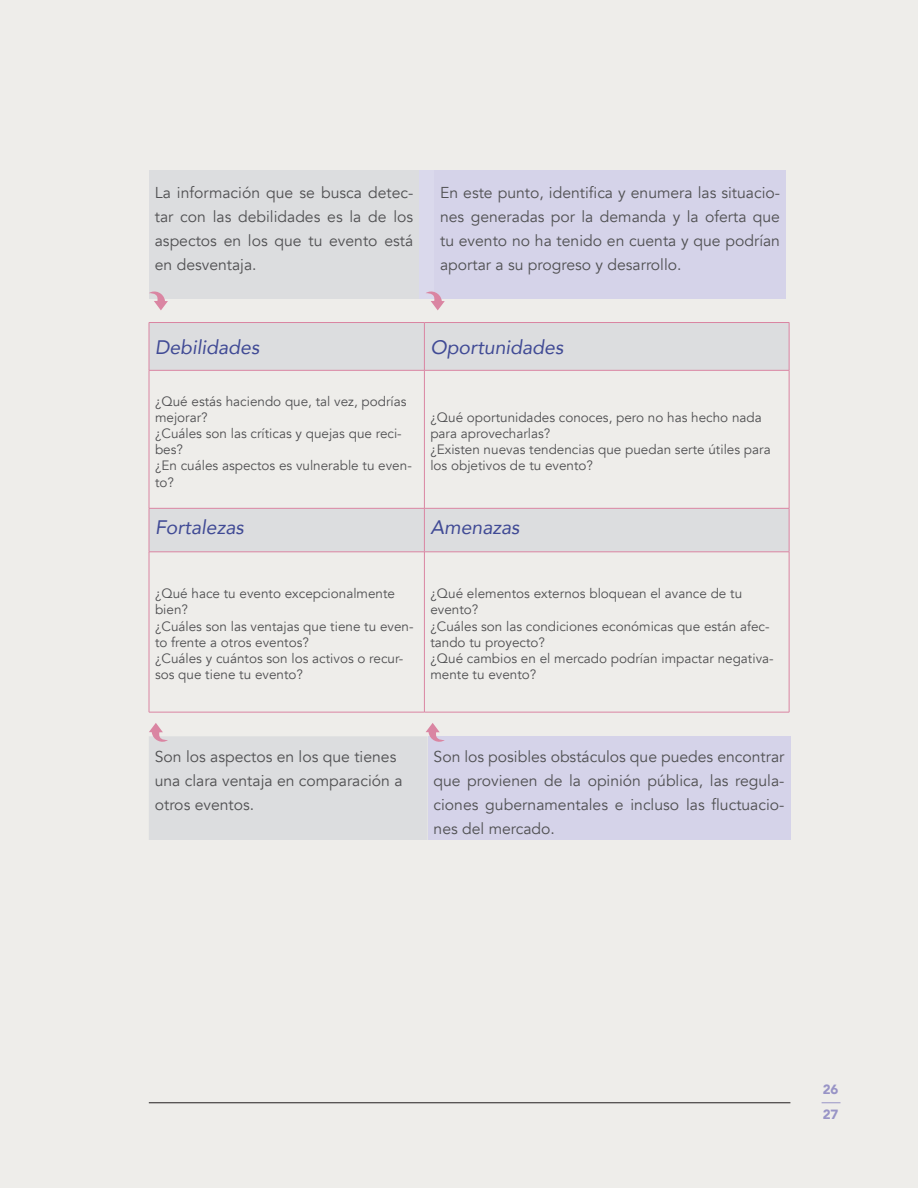
<style>
.page{position:relative;width:918px;height:1188px;background:#eeedea}
.page>*{position:absolute;margin:0;border:0;box-sizing:border-box;transform-origin:0 0}
.t1{font:italic 19.5px "Avenir";color:#404a95}
.t2{font:15.75px/24px "Avenir";color:#505052;text-align:justify}
.t3{font:13.5px/16.2px "Avenir";color:#505052}
.t4{font:900 13.35px/25px "Avenir";color:#9894c6}
</style>
<div class="page">
<svg style="left:822px;top:1102px;width:19px;height:1px"></svg>
<hr style="left:149px;top:1103px;width:641px;height:1px;background:#231f20">
<div style="left:149px;top:170px;width:270px;height:128px;background:#dcdddf"></div>
<div style="left:419px;top:170px;width:15px;height:128px;background:#dad9ec"></div>
<div style="left:434px;top:170px;width:352px;height:128px;background:#d5d3e9"></div>
<svg style="left:150px;top:323px;width:639px;height:229px"></svg>
<hr style="left:149px;top:371px;width:1px;height:137px;background:#da85a2">
<hr style="left:424px;top:371px;width:1px;height:137px;background:#da85a2">
<hr style="left:789px;top:371px;width:1px;height:137px;background:#da85a2">
<hr style="left:149px;top:552px;width:1px;height:160px;background:#da85a2">
<hr style="left:424px;top:552px;width:1px;height:160px;background:#da85a2">
<hr style="left:789px;top:552px;width:1px;height:160px;background:#da85a2">
<hr style="left:149px;top:712px;width:275px;height:1px;background:#da85a2">
<hr style="left:424px;top:712px;width:365px;height:1px;background:#da85a2">
<hr style="left:149px;top:322px;width:275px;height:1px;background:#da85a2">
<hr style="left:149px;top:323px;width:1px;height:47px;background:#da85a2">
<hr style="left:149px;top:370px;width:275px;height:1px;background:#da85a2">
<hr style="left:424px;top:322px;width:365px;height:1px;background:#da85a2">
<hr style="left:424px;top:323px;width:1px;height:47px;background:#da85a2">
<hr style="left:789px;top:323px;width:1px;height:47px;background:#da85a2">
<hr style="left:424px;top:370px;width:365px;height:1px;background:#da85a2">
<hr style="left:149px;top:508px;width:275px;height:1px;background:#da85a2">
<hr style="left:149px;top:509px;width:1px;height:43px;background:#da85a2">
<hr style="left:149px;top:552px;width:275px;height:1px;background:#da85a2">
<hr style="left:424px;top:508px;width:365px;height:1px;background:#da85a2">
<hr style="left:424px;top:509px;width:1px;height:43px;background:#da85a2">
<hr style="left:789px;top:509px;width:1px;height:43px;background:#da85a2">
<hr style="left:424px;top:552px;width:365px;height:1px;background:#da85a2">
<div style="left:428px;top:736px;width:362px;height:104px;background:#d5d3e9"></div>
<svg style="left:149px;top:291px;width:19px;height:19px"></svg>
<svg style="left:426px;top:291px;width:19px;height:19px"></svg>
<svg style="left:149px;top:723px;width:296px;height:117px"></svg>
<p class="t2" style="left:155px;top:181px;width:260px">La información que se busca detec&shy;tar con las debilidades es la de los aspectos en los que tu evento está en desventaja.</p>
<p class="t2" style="left:440px;top:181px;width:341px">En este punto, identifica y enumera las situacio&shy;nes generadas por la demanda y la oferta que tu evento no ha tenido en cuenta y que podrían aportar a su progreso y desarrollo.</p>
<h1 class="t1" style="left:155px;top:335px;width:106px">Debilidades</h1>
<h1 class="t1" style="left:430px;top:335px;width:134px">Oportunidades</h1>
<p class="t3" style="left:155px;top:393px;width:258px">¿Qué estás haciendo que, tal vez, podrías mejorar?<br>¿Cuáles son las críticas y quejas que reci&shy;bes?<br>¿En cuáles aspectos es vulnerable tu even&shy;to?</p>
<p class="t3" style="left:430px;top:409px;width:342px">¿Qué oportunidades conoces, pero no has hecho nada para aprovecharlas?<br>¿Existen nuevas tendencias que puedan serte útiles para los objetivos de tu evento?</p>
<h1 class="t1" style="left:155px;top:515px;width:90px">Fortalezas</h1>
<h1 class="t1" style="left:430px;top:515px;width:91px">Amenazas</h1>
<p class="t3" style="left:155px;top:586px;width:260px">¿Qué hace tu evento excepcionalmente bien?<br>¿Cuáles son las ventajas que tiene tu even&shy;to frente a otros eventos?<br>¿Cuáles y cuántos son los activos o recur&shy;sos que tiene tu evento?</p>
<p class="t3" style="left:430px;top:586px;width:345px">¿Qué elementos externos bloquean el avance de tu evento?<br>¿Cuáles son las condiciones económicas que están afec&shy;tando tu proyecto?<br>¿Qué cambios en el mercado podrían impactar negativa&shy;mente tu evento?</p>
<p class="t2" style="left:155px;top:745px;width:249px;text-align:left">Son los aspectos en los que tienes una clara ventaja en comparación a otros eventos.</p>
<p class="t2" style="left:434px;top:745px;width:352px">Son los posibles obstáculos que puedes encontrar que provienen de la opinión pública, las regula&shy;ciones gubernamentales e incluso las fluctuacio&shy;nes del mercado.</p>
<p class="t4" style="left:823px;top:1076px;width:17px">26<br>27</p>
</div>
